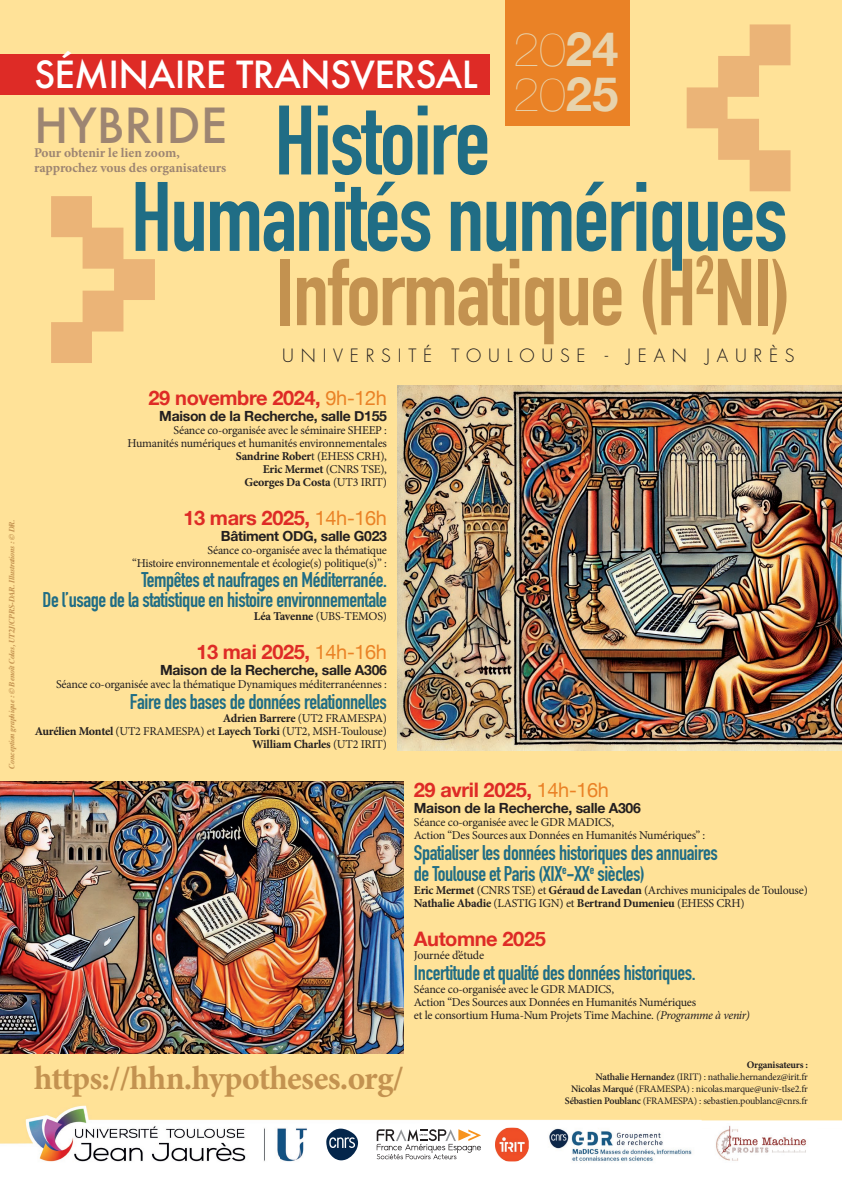
<style>
.page{position:relative;width:842px;height:1191px;background:#ffe298}
.page>*{position:absolute;margin:0;border:0;box-sizing:border-box;transform-origin:0 0}
.t1{font:700 314.6px "SF Pixelate";color:#ebb477}
.t2{font:700 96.7px "DIN Condensed";letter-spacing:-.02em;color:#206d85}
.t3{font:700 93.1px "DIN Condensed";letter-spacing:-.02em;color:#c39250}
.t4{font:200 47.3px/45.1px "Helvetica Neue";color:#e7d3ad}
.t5{font:500 47px "Futura";color:#9d8572}
.t6{font:500 36.3px "Futura";letter-spacing:-.02em;color:#fff}
.t7{font:700 33.5px "Minion Pro";letter-spacing:-.02em;color:#c39250}
.t8{font:700 21px/21px "DIN Condensed";letter-spacing:-.02em;color:#206d85}
.t9{font:700 20px "Helvetica Neue";letter-spacing:-.02em;color:#de2b26}
.t10{font:300 17.9px "Futura";letter-spacing:.38em;color:#231f20}
.t11{font:700 14px "Helvetica Neue";letter-spacing:-.02em;color:#231f20}
.t12{font:700 13.4px/15px "Minion Pro";color:#9d8572}
.t13{font:12px/13px "Minion Pro";letter-spacing:-.02em;color:#231f20}
.t14{font:10px/12px "Minion Pro";letter-spacing:-.02em;color:#231f20;text-align:right}
.t15{font:italic 700 8px "Times";letter-spacing:-.03em;color:#c39250}
.s1{font-weight:700}
.s2{font-weight:400;color:#ea8226}
.s3{font-style:italic}
.s4{font-weight:600}
</style>
<div class="page">
<img style="left:0;top:781px;width:404px;height:273px">
<div style="left:0;top:54px;width:489px;height:41px;background:#de2b26"></div>
<img style="left:0;top:1105px;width:702px;height:86px">
<img style="left:702px;top:1120px;width:140px;height:8px">
<img style="left:702px;top:1128px;width:35px;height:63px">
<div style="left:807px;top:1128px;width:35px;height:63px;background:#fff"></div>
<div style="left:737px;top:1162px;width:70px;height:29px;background:#fff"></div>
<svg style="left:326px;top:1128px;width:32px;height:32px"></svg>
<svg style="left:377px;top:1129px;width:104px;height:30px;background:#d6d2ce"></svg>
<svg style="left:494px;top:1126px;width:36px;height:36px"></svg>
<img style="left:495px;top:1127px;width:34px;height:34px">
<img style="left:398px;top:386px;width:444px;height:364px">
<div style="left:505px;top:0;width:124px;height:125px;background:#ea8226"></div>
<img style="left:544px;top:1124px;width:155px;height:42px">
<img style="left:711px;top:1123px;width:105px;height:39px">
<p class="t15" style="left:4px;top:769px;width:251px;rotate:-90deg">Conception graphique : © Benoît Colas, UT2J/CPRS-DAR. Illustrations : © DR.</p>
<h1 class="t1" style="left:817px;top:295px;width:159px;rotate:-180deg">&gt;</h1>
<h3 class="t4" style="left:513px;top:25px;width:107px">20<span class="s1">24<br></span>20<span class="s1">25</span></h3>
<h3 class="t6" style="left:34px;top:50px;width:445px">SÉMINAIRE TRANSVERSAL</h3>
<h2 class="t2" style="left:274px;top:75px;width:217px">Histoire</h2>
<h3 class="t5" style="left:34px;top:93px;width:195px">HYBRIDE</h3>
<p class="t12" style="left:34px;top:145px;width:194px">Pour obtenir le lien zoom, rapprochez vous des organisateurs</p>
<h2 class="t2" style="left:131px;top:152px;width:658px">Humanités numériques</h2>
<h1 class="t1" style="left:24px;top:92px;width:159px">&gt;</h1>
<h3 class="t3" style="left:276px;top:230px;width:517px">Informatique (H<sup>2</sup>NI)</h3>
<h3 class="t10" style="left:282px;top:345px;width:514px">UNIVERSITÉ TOULOUSE - JEAN JAURÈS</h3>
<h3 class="t9" style="left:149px;top:382px;width:240px">29 novembre 2024, <span class="s2">9h-12h</span></h3>
<p class="t11" style="left:159px;top:405px;width:229px">Maison de la Recherche, salle D155</p>
<p class="t13" style="left:128px;top:424px;width:261px;text-align:right">Séance co-organisée avec le séminaire SHEEP :<br>Humanités numériques et humanités environnementales <span class="s1">Sandrine Rober</span>t (EHESS CRH),<br><span class="s1">Eric Mermet</span> (CNRS TSE),<br><span class="s1">Georges Da Costa</span> (UT3 IRIT)</p>
<h3 class="t9" style="left:183px;top:502px;width:205px">13 mars 2025, <span class="s2">14h-16h</span></h3>
<p class="t11" style="left:221px;top:525px;width:168px">Bâtiment ODG, salle G023</p>
<p class="t13" style="left:132px;top:544px;width:256px;text-align:right">Séance co-organisée avec la thématique<br>“Histoire environnementale et écologie(s) politique(s)” :</p>
<h3 class="t8" style="left:42px;top:570px;width:346px;line-height:20px;text-align:right">Tempêtes et naufrages en Méditerranée.<br>De l’usage de la statistique en histoire environnementale</h3>
<p class="t13" style="left:254px;top:610px;width:135px"><span class="s1">Léa Tavenne</span> (UBS-TEMOS)</p>
<h3 class="t9" style="left:196px;top:636px;width:192px">13 mai 2025, <span class="s2">14h-16h</span></h3>
<p class="t11" style="left:160px;top:659px;width:228px">Maison de la Recherche, salle A306</p>
<p class="t13" style="left:56px;top:678px;width:332px">Séance co-organisée avec la thématique Dynamiques méditerranéennes :</p>
<h3 class="t8" style="left:130px;top:691px;width:259px">Faire des bases de données relationnelles</h3>
<p class="t13" style="left:35px;top:712px;width:354px;text-align:right"><span class="s1">Adrien Barrere</span> (UT2 FRAMESPA)<br><span class="s1">Aurélien Montel</span> (UT2 FRAMESPA) et <span class="s1">Layech Torki</span> (UT2, MSH-Toulouse)<br><span class="s1">William Charles</span> (UT2 IRIT)</p>
<h3 class="t9" style="left:414px;top:774px;width:197px">29 avril 2025, <span class="s2">14h-16h</span></h3>
<p class="t11" style="left:414px;top:797px;width:228px">Maison de la Recherche, salle A306</p>
<p class="t13" style="left:414px;top:816px;width:293px">Séance co-organisée avec le GDR MADICS,<br>Action “Des Sources aux Données en Humanités Numériques” :</p>
<h3 class="t8" style="left:414px;top:842px;width:305px">Spatialiser les données historiques des annuaires de Toulouse et Paris (XIX<sup>e</sup>-XX<sup>e</sup> siècles)</h3>
<p class="t13" style="left:414px;top:884px;width:395px"><span class="s1">Eric Mermet</span> (CNRS TSE) et <span class="s1">Géraud de Lavedan</span> (Archives municipales de Toulouse)<br><span class="s1">Nathalie Abadie</span> (LASTIG IGN) et <span class="s1">Bertrand Dumenieu</span> (EHESS CRH)</p>
<h3 class="t9" style="left:414px;top:923px;width:133px">Automne 2025</h3>
<p class="t13" style="left:414px;top:949px;width:72px">Journée d’étude</p>
<h3 class="t8" style="left:414px;top:962px;width:283px">Incertitude et qualité des données historiques.</h3>
<p class="t13" style="left:414px;top:983px;width:338px">Séance co-organisée avec le GDR MADICS,<br>Action “Des Sources aux Données en Humanités Numériques<br>et le consortium Huma-Num Projets Time Machine. <span class="s3">(Programme à venir)</span></p>
<h3 class="t7" style="left:34px;top:1054px;width:371px">https://hhn.hypotheses.org/</h3>
<p class="t14" style="left:565px;top:1058px;width:245px"><span class="s1">Organisateurs :<br></span><span class="s4">Nathalie Hernandez</span> (IRIT) : nathalie.hernandez@irit.fr <span class="s4">Nicolas Marqué</span> (FRAMESPA) : nicolas.marque@univ-tlse2.fr <span class="s4">Sébastien Poublanc</span> (FRAMESPA) : sebastien.poublanc@cnrs.fr</p>
</div>
